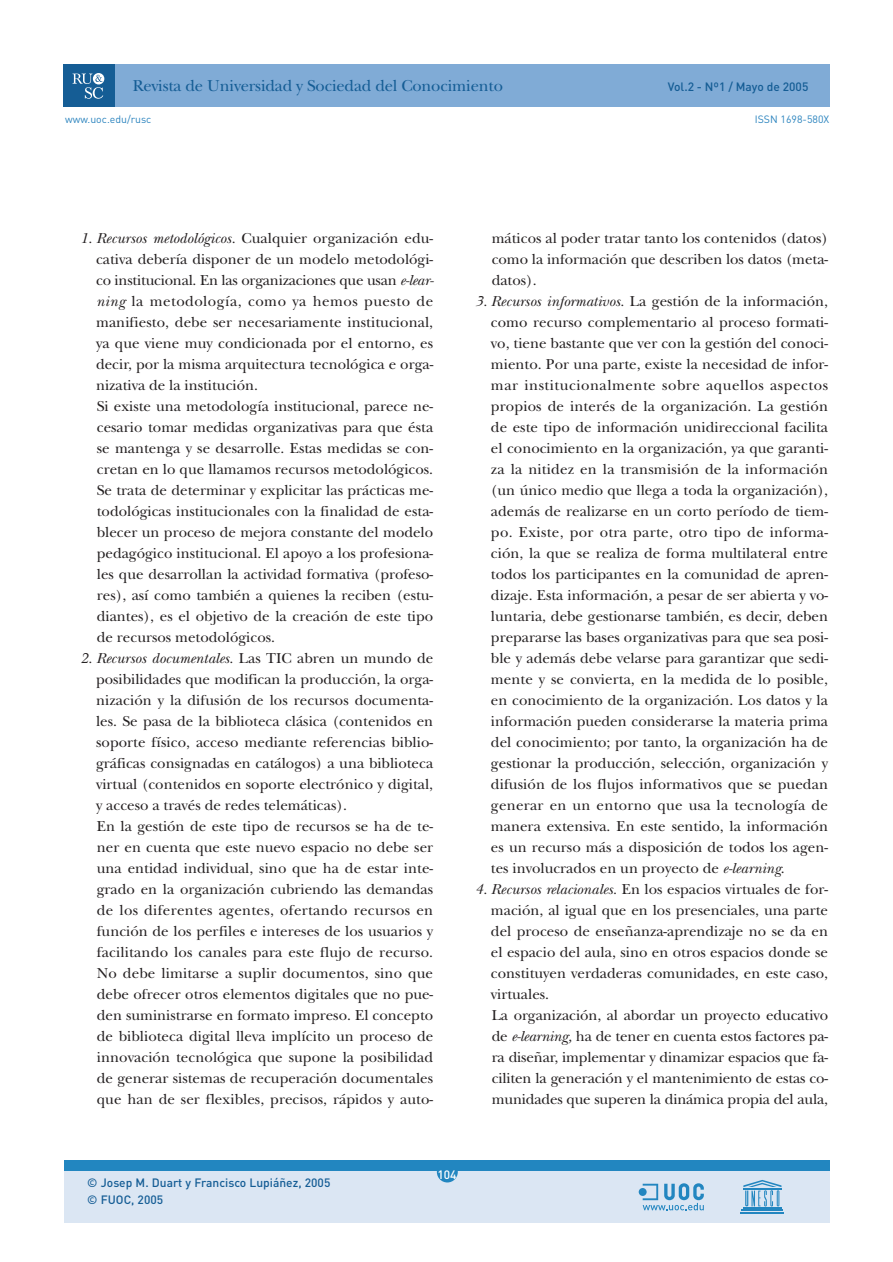
<style>
.page{position:relative;width:893px;height:1262px;background:#fff}
.page>*{position:absolute;margin:0;border:0;box-sizing:border-box;transform-origin:0 0}
.t1{font:16.5px "New Baskerville";letter-spacing:-.01em;color:#155d95}
.t2{font:15px/21px "New Baskerville";color:#231f20}
.t3{font:500 12px/16.2px "DIN";color:#155d95}
.t4{font:500 12px "DIN";color:#fff}
.t5{font:10.5px "DIN";color:#2a83be}
.s1{font-style:italic}
</style>
<div class="page">
<div style="left:85px;top:64px;width:744px;height:43px;background:#80abd6"></div>
<div style="left:64px;top:64px;width:51px;height:43px;background:#155d95"></div>
<svg style="left:72px;top:73px;width:32px;height:26px"></svg>
<div style="left:64px;top:1160px;width:765px;height:11px;background:#2286c0"></div>
<div style="left:64px;top:1171px;width:765px;height:51px;background:#dbe6f3"></div>
<hr style="left:743px;top:1207px;width:38px;height:1px;background:#2286c0">
<hr style="left:741px;top:1209px;width:42px;height:2px;background:#2286c0">
<hr style="left:740px;top:1212px;width:44px;height:1px;background:#2286c0">
<svg style="left:743px;top:1180px;width:38px;height:26px"></svg>
<div style="left:437px;top:1161px;width:21px;height:21px;background:#2286c0;border-radius:50%"></div>
<svg style="left:638px;top:1183px;width:65px;height:27px"></svg>
<p class="t1" style="left:133px;top:80px;width:372px">Revista de Universidad y Sociedad del Conocimiento</p>
<p class="t3" style="left:668px;top:80px;width:142px">Vol.2 - Nº1 / Mayo de 2005</p>
<p class="t5" style="left:65px;top:116px;width:88px">www.uoc.edu/rusc</p>
<p class="t5" style="left:755px;top:116px;width:76px">ISSN 1698-580X</p>
<p class="t2" style="left:96px;top:229px;width:339px;text-indent:-16px"><span class="s1">1. Recursos metodológicos.</span> Cualquier organización edu&shy;cativa debería disponer de un modelo metodológi&shy;co institucional. En las organizaciones que usan <span class="s1">e-lear&shy;ning</span> la metodología, como ya hemos puesto de manifiesto, debe ser necesariamente institucional, ya que viene muy condicionada por el entorno, es decir, por la misma arquitectura tecnológica e orga&shy;nizativa de la institución.<br>Si existe una metodología institucional, parece ne&shy;cesario tomar medidas organizativas para que ésta se mantenga y se desarrolle. Estas medidas se con&shy;cretan en lo que llamamos recursos metodológicos.<br>Se trata de determinar y explicitar las prácticas me&shy;todológicas institucionales con la finalidad de esta&shy;blecer un proceso de mejora constante del modelo pedagógico institucional. El apoyo a los profesiona&shy;les que desarrollan la actividad formativa (profeso&shy;res), así como también a quienes la reciben (estu&shy;diantes), es el objetivo de la creación de este tipo de recursos metodológicos.</p>
<p class="t2" style="left:96px;top:649px;width:338px;text-indent:-16px"><span class="s1">2. Recursos documentales.</span> Las TIC abren un mundo de posibilidades que modifican la producción, la orga&shy;nización y la difusión de los recursos documenta&shy;les. Se pasa de la biblioteca clásica (contenidos en soporte físico, acceso mediante referencias biblio&shy;gráficas consignadas en catálogos) a una biblioteca virtual (contenidos en soporte electrónico y digital, y acceso a través de redes telemáticas).<br>En la gestión de este tipo de recursos se ha de te&shy;ner en cuenta que este nuevo espacio no debe ser una entidad individual, sino que ha de estar inte&shy;grado en la organización cubriendo las demandas de los diferentes agentes, ofertando recursos en función de los perfiles e intereses de los usuarios y facilitando los canales para este flujo de recurso.<br>No debe limitarse a suplir documentos, sino que debe ofrecer otros elementos digitales que no pue&shy;den suministrarse en formato impreso. El concepto de biblioteca digital lleva implícito un proceso de innovación tecnológica que supone la posibilidad de generar sistemas de recuperación documentales que han de ser flexibles, precisos, rápidos y auto-</p>
<p class="t2" style="left:491px;top:229px;width:338px;text-align:justify">máticos al poder tratar tanto los contenidos (datos) como la información que describen los datos (meta&shy;datos).</p>
<p class="t2" style="left:491px;top:292px;width:338px;text-align:justify;text-indent:-16px"><span class="s1">3. Recursos informativos.</span> La gestión de la información, como recurso complementario al proceso formati&shy;vo, tiene bastante que ver con la gestión del conoci&shy;miento. Por una parte, existe la necesidad de infor&shy;mar institucionalmente sobre aquellos aspectos propios de interés de la organización. La gestión de este tipo de información unidireccional facilita el conocimiento en la organización, ya que garanti&shy;za la nitidez en la transmisión de la información (un único medio que llega a toda la organización), además de realizarse en un corto período de tiem&shy;po. Existe, por otra parte, otro tipo de informa&shy;ción, la que se realiza de forma multilateral entre todos los participantes en la comunidad de apren&shy;dizaje. Esta información, a pesar de ser abierta y vo&shy;luntaria, debe gestionarse también, es decir, deben prepararse las bases organizativas para que sea posi&shy;ble y además debe velarse para garantizar que sedi&shy;mente y se convierta, en la medida de lo posible, en conocimiento de la organización. Los datos y la información pueden considerarse la materia prima del conocimiento; por tanto, la organización ha de gestionar la producción, selección, organización y difusión de los flujos informativos que se puedan generar en un entorno que usa la tecnología de manera extensiva. En este sentido, la información es un recurso más a disposición de todos los agen&shy;tes involucrados en un proyecto de <span class="s1">e-learning</span>.</p>
<p class="t2" style="left:491px;top:880px;width:338px;text-indent:-16px"><span class="s1">4. Recursos relacionales.</span> En los espacios virtuales de for&shy;mación, al igual que en los presenciales, una parte del proceso de enseñanza-aprendizaje no se da en el espacio del aula, sino en otros espacios donde se constituyen verdaderas comunidades, en este caso, virtuales.<br>La organización, al abordar un proyecto educativo de <span class="s1">e-learning,</span> ha de tener en cuenta estos factores pa&shy;ra diseñar, implementar y dinamizar espacios que fa&shy;ciliten la generación y el mantenimiento de estas co&shy;munidades que superen la dinámica propia del aula,</p>
<p class="t3" style="left:87px;top:1176px;width:244px">© Josep M. Duart y Francisco Lupiáñez, 2005 © FUOC, 2005</p>
<p class="t4" style="left:444px;top:1164px;width:8px">1</p>
<p class="t4" style="left:437px;top:1170px;width:21px">104</p>
</div>
